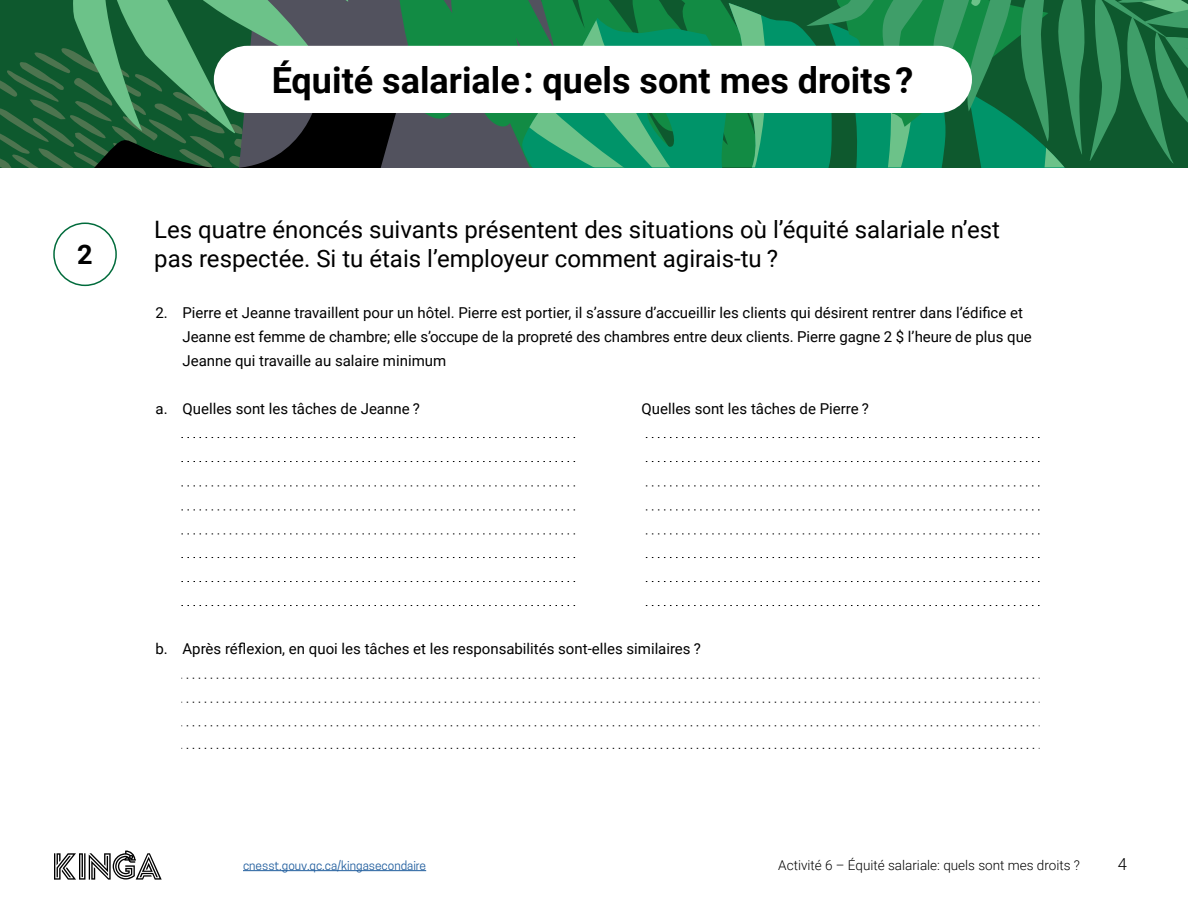
<style>
.page{position:relative;width:1188px;height:918px;background:#fff}
.page>*{position:absolute;margin:0;border:0;box-sizing:border-box;transform-origin:0 0}
.t1{font:700 36px "Roboto";color:#000}
.t2{font:700 27px "Roboto";color:#000}
.t3{font:24px "Roboto";color:#000}
.t4{font:300 16.5px "Roboto";color:#000}
.t5{font:15px/24px "Roboto";color:#000}
.t6{font:300 13.5px "Roboto";color:#000}
.t7{font:12px "Cooper Hewitt";color:#215e9e}
</style>
<div class="page">
<svg style="left:402px;top:0;width:123px;height:167px;background:#326e51"></svg>
<svg style="left:0;top:0;width:402px;height:168px;background:#2e6244"></svg>
<svg style="left:525px;top:0;width:663px;height:167px;background:#1c8653"></svg>
<div style="left:214px;top:46px;width:758px;height:67px;background:#fff;border-radius:34px"></div>
<svg style="left:54px;top:850px;width:108px;height:30px"></svg>
<hr style="left:243px;top:870px;width:183px;height:1px;background:#215e9e">
<div style="left:53px;top:223px;width:64px;height:63px;border:2px solid #006b3b;border-radius:50%"></div>
<svg style="left:181px;top:678px;width:859px;height:1px"></svg>
<svg style="left:181px;top:702px;width:859px;height:1px"></svg>
<svg style="left:181px;top:726px;width:859px;height:1px"></svg>
<svg style="left:181px;top:748px;width:859px;height:1px"></svg>
<svg style="left:646px;top:437px;width:394px;height:1px"></svg>
<svg style="left:646px;top:486px;width:394px;height:1px"></svg>
<svg style="left:646px;top:510px;width:394px;height:1px"></svg>
<svg style="left:646px;top:534px;width:394px;height:1px"></svg>
<svg style="left:646px;top:557px;width:394px;height:1px"></svg>
<svg style="left:646px;top:581px;width:394px;height:1px"></svg>
<svg style="left:646px;top:461px;width:394px;height:1px"></svg>
<svg style="left:646px;top:605px;width:394px;height:1px"></svg>
<svg style="left:181px;top:437px;width:394px;height:1px"></svg>
<svg style="left:181px;top:486px;width:394px;height:1px"></svg>
<svg style="left:181px;top:510px;width:394px;height:1px"></svg>
<svg style="left:181px;top:534px;width:394px;height:1px"></svg>
<svg style="left:181px;top:557px;width:394px;height:1px"></svg>
<svg style="left:181px;top:581px;width:394px;height:1px"></svg>
<svg style="left:181px;top:461px;width:394px;height:1px"></svg>
<svg style="left:181px;top:605px;width:394px;height:1px"></svg>
<h1 class="t1" style="left:272px;top:55px;width:643px">Équité salariale: quels sont mes droits?</h1>
<h3 class="t3" style="left:154px;top:212px;width:847px">Les quatre énoncés suivants présentent des situations où l’équité salariale n’est</h3>
<h2 class="t2" style="left:77px;top:236px;width:17px">2</h2>
<h3 class="t3" style="left:154px;top:241px;width:625px">pas respectée. Si tu étais l’employeur comment agirais-tu ?</h3>
<p class="t5" style="left:183px;top:300px;width:851px;text-indent:-27px">2. Pierre et Jeanne travaillent pour un hôtel. Pierre est portier, il s’assure d’accueillir les clients qui désirent rentrer dans l’édifice et<br>Jeanne est femme de chambre; elle s’occupe de la propreté des chambres entre deux clients. Pierre gagne 2 $ l’heure de plus que<br>Jeanne qui travaille au salaire minimum</p>
<p class="t5" style="left:156px;top:396px;width:266px">a. Quelles sont les tâches de Jeanne ?</p>
<p class="t5" style="left:642px;top:396px;width:229px">Quelles sont les tâches de Pierre ?</p>
<p class="t5" style="left:156px;top:636px;width:547px">b. Après réflexion, en quoi les tâches et les responsabilités sont-elles similaires ?</p>
<p class="t7" style="left:243px;top:858px;width:185px">cnesst.gouv.qc.ca/kingasecondaire</p>
<p class="t6" style="left:778px;top:856px;width:303px">Activité 6 – Équité salariale: quels sont mes droits ?</p>
<p class="t4" style="left:1118px;top:853px;width:11px">4</p>
</div>
